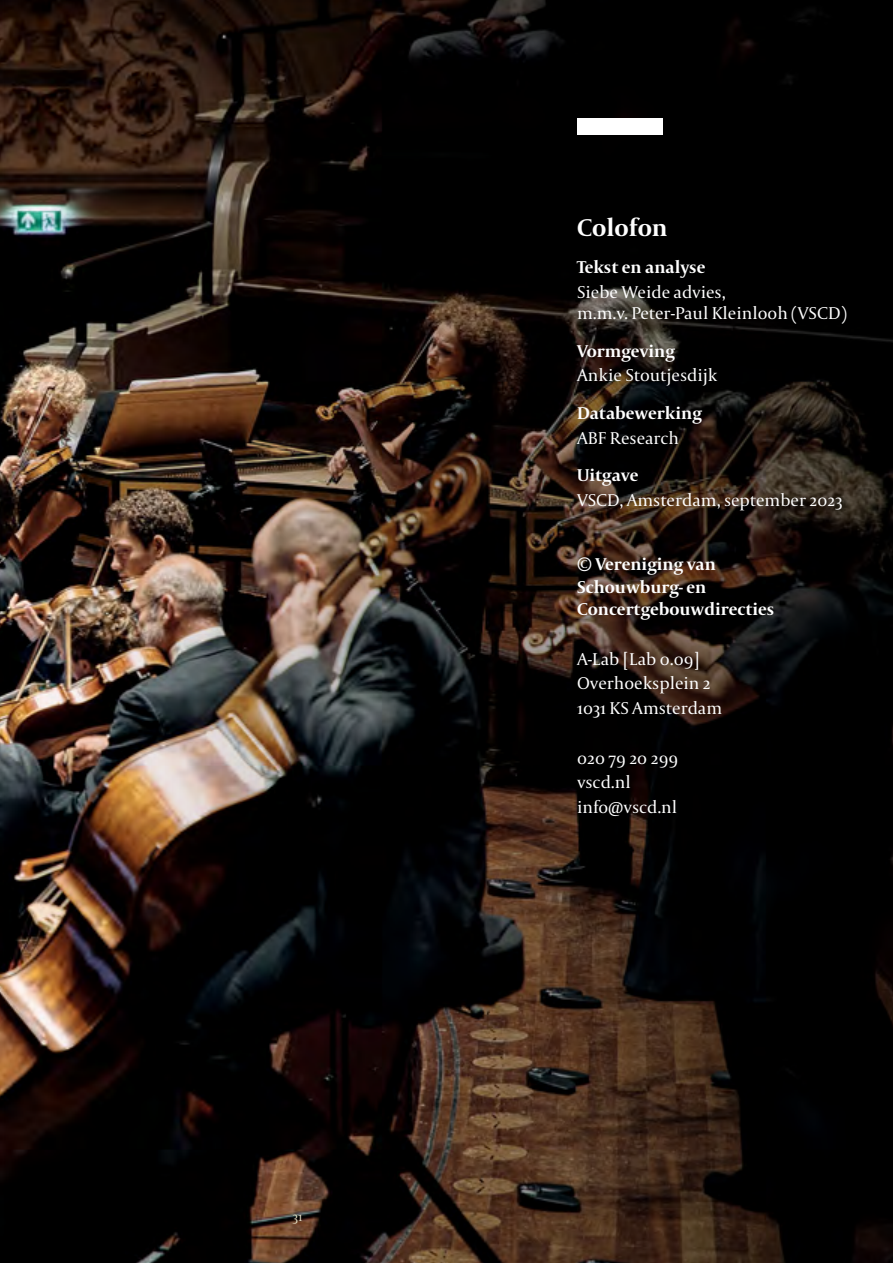
<style>
.page{position:relative;width:893px;height:1263px;background:#fff}
.page>*{position:absolute;margin:0;border:0;box-sizing:border-box;transform-origin:0 0}
.t1{font:700 25.5px "Capitolium 2";color:#fff}
.t2{font:18px/24.8px "Capitolium 2";color:#fff}
.t3{font:700 18px/22.5px "Capitolium 2";color:#fff}
.t4{font:300 13.5px "Capitolium 2";color:#e6e1c8}
</style>
<div class="page">
<img style="left:0;top:0;width:893px;height:1263px">
<div style="left:577px;top:118px;width:85px;height:16px;background:#fff"></div>
<p class="t4" style="left:293px;top:1208px;width:11px">31</p>
<h1 class="t1" style="left:577px;top:210px;width:92px">Colofon</h1>
<p class="t3" style="left:577px;top:256px;width:130px">Tekst en analyse</p>
<p class="t2" style="left:577px;top:281px;width:272px;line-height:21px">Siebe Weide advies,<br>m.m.v. Peter-Paul Kleinlooh (VSCD)</p>
<p class="t3" style="left:577px;top:339px;width:99px">Vormgeving</p>
<p class="t2" style="left:577px;top:363px;width:142px">Ankie Stoutjesdijk</p>
<p class="t3" style="left:577px;top:401px;width:126px">Databewerking</p>
<p class="t2" style="left:577px;top:425px;width:104px">ABF Research</p>
<p class="t3" style="left:577px;top:463px;width:63px">Uitgave</p>
<p class="t2" style="left:577px;top:487px;width:267px">VSCD, Amsterdam, september 2023</p>
<p class="t3" style="left:577px;top:552px;width:199px">© Vereniging van<br>Schouwburg- en<br>Concertgebouwdirecties</p>
<p class="t2" style="left:577px;top:646px;width:147px">A-Lab [Lab 0.09]<br>Overhoeksplein 2<br>1031 KS Amsterdam</p>
<p class="t2" style="left:577px;top:745px;width:103px">020 79 20 299 vscd.nl info@vscd.nl</p>
</div>
